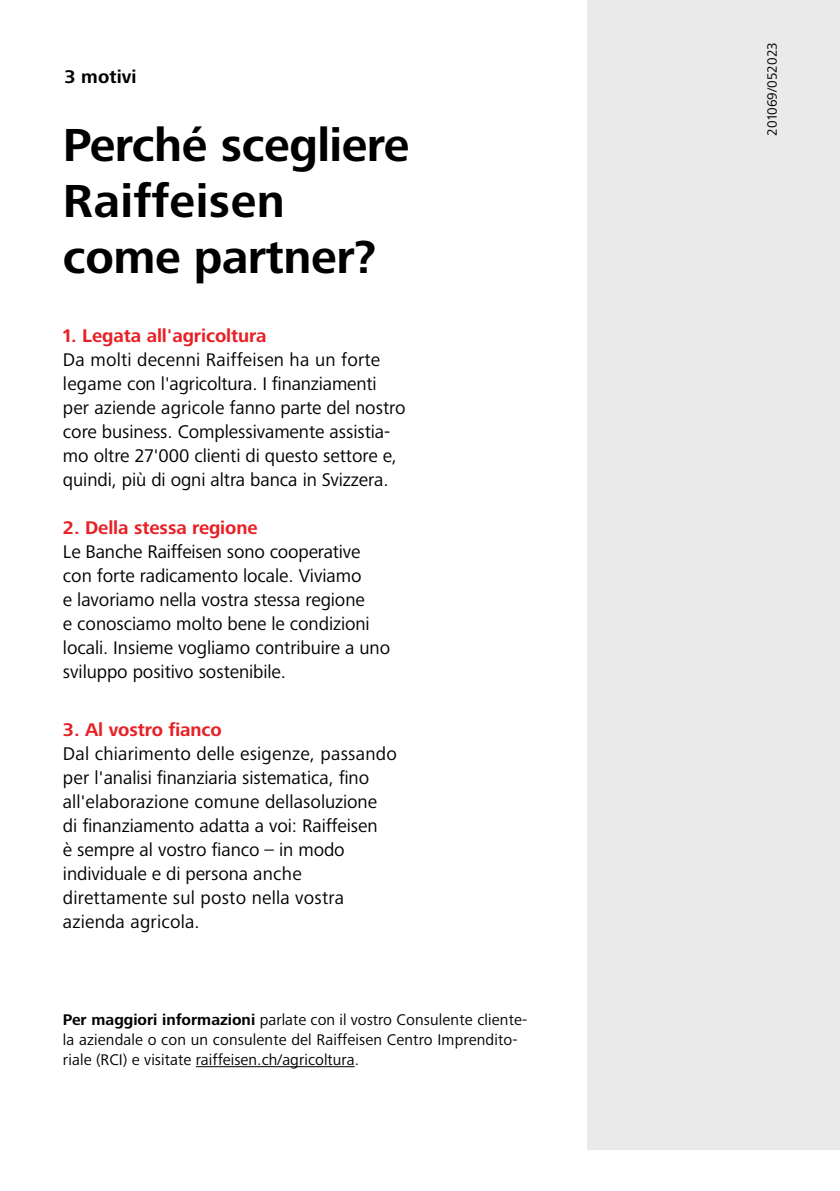
<style>
.page{position:relative;width:840px;height:1191px;background:#fff}
.page>*{position:absolute;margin:0;border:0;box-sizing:border-box;transform-origin:0 0}
.t1{font:700 48px/56px "Frutiger Next LTW1 G";letter-spacing:-.01em;color:#000}
.t2{font:19px/24px "Frutiger Next LTW1 G";letter-spacing:-.005em;color:#000}
.t3{font:700 19px "Frutiger Next LTW1 G";letter-spacing:-.005em;color:#e82025}
.t4{font:700 19px "Frutiger Next LTW1 G";letter-spacing:.005em;color:#000}
.t5{font:16px/20px "Frutiger Next LTW1 G";letter-spacing:.01em;color:#000}
.t6{font:14px "Frutiger Next LTW1 G";letter-spacing:.005em;color:#000}
.s1{font-weight:700}
</style>
<div class="page">
<hr style="left:196px;top:1066px;width:158px;height:1px;background:#000">
<p class="t4" style="left:64px;top:66px;width:74px">3 motivi</p>
<h1 class="t1" style="left:63px;top:118px;width:348px">Perché scegliere<br>Raiffeisen come partner?</h1>
<p class="t3" style="left:63px;top:325px;width:205px">1. Legata all'agricoltura</p>
<p class="t2" style="left:63px;top:348px;width:344px">Da molti decenni Raiffeisen ha un forte legame con l'agricoltura. I finanziamenti per aziende agricole fanno parte del nostro core business. Complessivamente assistia&shy;mo oltre 27'000 clienti di questo settore e, quindi, più di ogni altra banca in Svizzera.</p>
<p class="t3" style="left:63px;top:517px;width:196px">2. Della stessa regione</p>
<p class="t2" style="left:63px;top:540px;width:328px">Le Banche Raiffeisen sono cooperative con forte radicamento locale. Viviamo<br>e lavoriamo nella vostra stessa regione<br>e conosciamo molto bene le condizioni locali. Insieme vogliamo contribuire a uno sviluppo positivo sostenibile.</p>
<p class="t3" style="left:63px;top:719px;width:160px">3. Al vostro fianco</p>
<p class="t2" style="left:63px;top:742px;width:335px">Dal chiarimento delle esigenze, passando per l'analisi finanziaria sistematica, fino all'elaborazione comune dellasoluzione<br>di finanziamento adatta a voi: Raiffeisen<br>è sempre al vostro fianco – in modo individuale e di persona anche direttamente sul posto nella vostra azienda agricola.</p>
<p class="t5" style="left:63px;top:1010px;width:465px"><span class="s1">Per maggiori informazioni</span> parlate con il vostro Consulente cliente&shy;la aziendale o con un consulente del Raiffeisen Centro Imprendito&shy;riale (RCI) e visitate raiffeisen.ch/agricoltura.</p>
<p class="t6" style="left:763px;top:136px;width:95px;rotate:-90deg">201069/052023</p>
</div>
